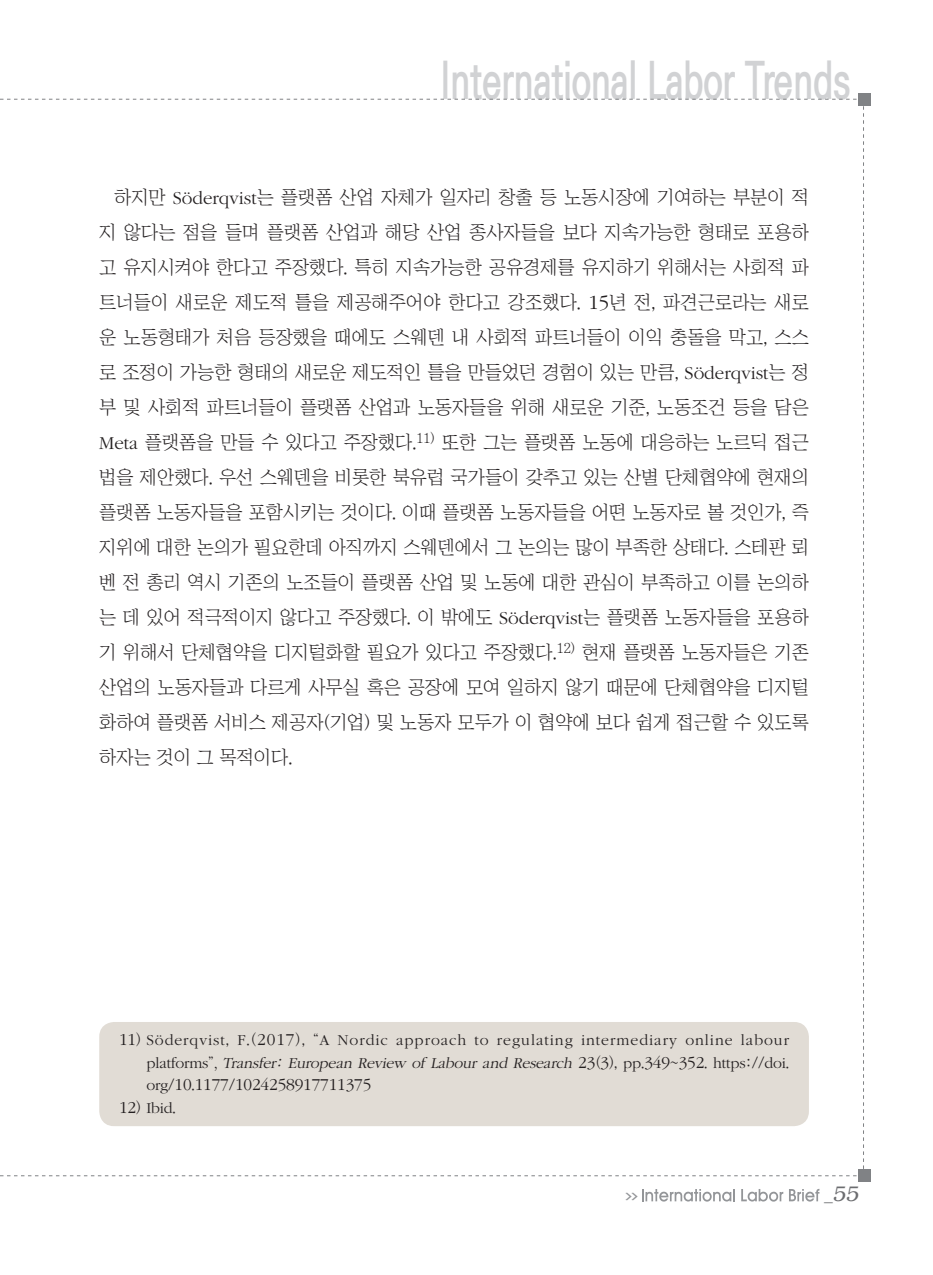
<style>
.page{position:relative;width:933px;height:1275px;background:#fff}
.page>*{position:absolute;margin:0;border:0;box-sizing:border-box;transform-origin:0 0}
.t1{font:700 50.4px "Ko Pub Dotum";color:#d1d2d4;scale:.7 1}
.t2{font:italic 300 21px "Bookman";color:#6c6d70}
.본문{font:18.9px/35px "Chosunilbo NM";color:#231f20;text-align:justify}
.각주{font:300 17.32px "ITC Garamond Std";letter-spacing:-.01em;color:#231f20}
.각주-2{font:300 15.75px/22.8px "ITC Garamond Std";letter-spacing:.06em;color:#231f20;text-align:right}
.t3{font:700 7.88px "Ko Pub Dotum";color:#939598;scale:2 1}
.s1{font-family:"ITC Garamond Std";font-weight:300}
.s2{font-family:"ITC Garamond Std";font-weight:300;font-size:20.82px}
.s3{font-size:17.32px}
.s4{font-family:"Chosunilbo NM";font-weight:400}
.s5{font-family:"Sand Sm";font-weight:400}
.s6{font-style:italic}
.s7{font-family:"Chosunilbo NM";font-weight:400;font-style:italic}
.s8{font-size:15.75px}
.s9{font-family:"Chosunilbo NM";font-weight:400;font-size:15.75px}
.s10{font-family:"Helvetica";font-weight:400;font-style:normal;font-size:17.5px}
</style>
<div class="page">
<div style="left:858px;top:93px;width:12px;height:12px;background:#808285"></div>
<div style="left:858px;top:1170px;width:12px;height:12px;background:#808285"></div>
<svg style="left:642px;top:1189px;width:93px;height:13px"></svg>
<svg style="left:741px;top:1189px;width:42px;height:13px"></svg>
<svg style="left:789px;top:1189px;width:30px;height:12px"></svg>
<div style="left:99px;top:1022px;width:710px;height:104px;background:#e1dcd5;border-radius:15px"></div>
<h1 class="t1" style="left:440px;top:56px;width:588px">International Labor Trends</h1>
<p class="본문" style="left:99px;top:179px;width:711px;text-indent:15px">하지만 <span class="s1">Söderqvist</span>는 플랫폼 산업 자체가 일자리 창출 등 노동시장에 기여하는 부분이 적 지 않다는 점을 들며 플랫폼 산업과 해당 산업 종사자들을 보다 지속가능한 형태로 포용하 고 유지시켜야 한다고 주장했다. 특히 지속가능한 공유경제를 유지하기 위해서는 사회적 파 트너들이 새로운 제도적 틀을 제공해주어야 한다고 강조했다. <span class="s2">15</span>년 전, 파견근로라는 새로 운 노동형태가 처음 등장했을 때에도 스웨덴 내 사회적 파트너들이 이익 충돌을 막고, 스스 로 조정이 가능한 형태의 새로운 제도적인 틀을 만들었던 경험이 있는 만큼, <span class="s1">Söderqvist</span>는 정 부 및 사회적 파트너들이 플랫폼 산업과 노동자들을 위해 새로운 기준, 노동조건 등을 담은 <span class="s1">Meta</span> 플랫폼을 만들 수 있다고 주장했다.<sup>11)</sup> 또한 그는 플랫폼 노동에 대응하는 노르딕 접근 법을 제안했다. 우선 스웨덴을 비롯한 북유럽 국가들이 갖추고 있는 산별 단체협약에 현재의 플랫폼 노동자들을 포함시키는 것이다. 이때 플랫폼 노동자들을 어떤 노동자로 볼 것인가, 즉 지위에 대한 논의가 필요한데 아직까지 스웨덴에서 그 논의는 많이 부족한 상태다. 스테판 뢰 벤 전 총리 역시 기존의 노조들이 플랫폼 산업 및 노동에 대한 관심이 부족하고 이를 논의하 는 데 있어 적극적이지 않다고 주장했다. 이 밖에도 <span class="s1">Söderqvist</span>는 플랫폼 노동자들을 포용하 기 위해서 단체협약을 디지털화할 필요가 있다고 주장했다.<sup>12)</sup> 현재 플랫폼 노동자들은 기존 산업의 노동자들과 다르게 사무실 혹은 공장에 모여 일하지 않기 때문에 단체협약을 디지털 화하여 플랫폼 서비스 제공자(기업) 및 노동자 모두가 이 협약에 보다 쉽게 접근할 수 있도록 하자는 것이 그 목적이다.</p>
<p class="각주-2" style="left:119px;top:1029px;width:671px"><span class="s3">11</span><span class="s4">)</span> Söderqvist<span class="s4">,</span> F<span class="s4">.(</span><span class="s3">2017</span><span class="s4">),</span> <span class="s5">“</span>A Nordic approach to regulating intermediary online labour platforms<span class="s5">”,</span> <span class="s6">Transfer</span><span class="s7">:</span> <span class="s6">European Review of Labour and Research</span> <span class="s3">23</span><span class="s4">(</span><span class="s3">3</span><span class="s4">),</span> pp<span class="s4">.</span><span class="s3">349</span><span class="s4">~</span><span class="s3">352</span><span class="s4">.</span> https<span class="s4">://</span>doi<span class="s4">.</span></p>
<p class="각주" style="left:146px;top:1075px;width:226px"><span class="s8">org</span><span class="s9">/</span>10<span class="s9">.</span>1177<span class="s9">/</span>1024258917711375</p>
<p class="각주-2" style="left:119px;top:1097px;width:58px"><span class="s3">12</span><span class="s4">)</span> Ibid<span class="s4">.</span></p>
<p class="t3" style="left:625px;top:1192px;width:8px">&gt;&gt;</p>
<p class="t2" style="left:824px;top:1182px;width:36px"><span class="s10">_</span>55</p>
</div>
